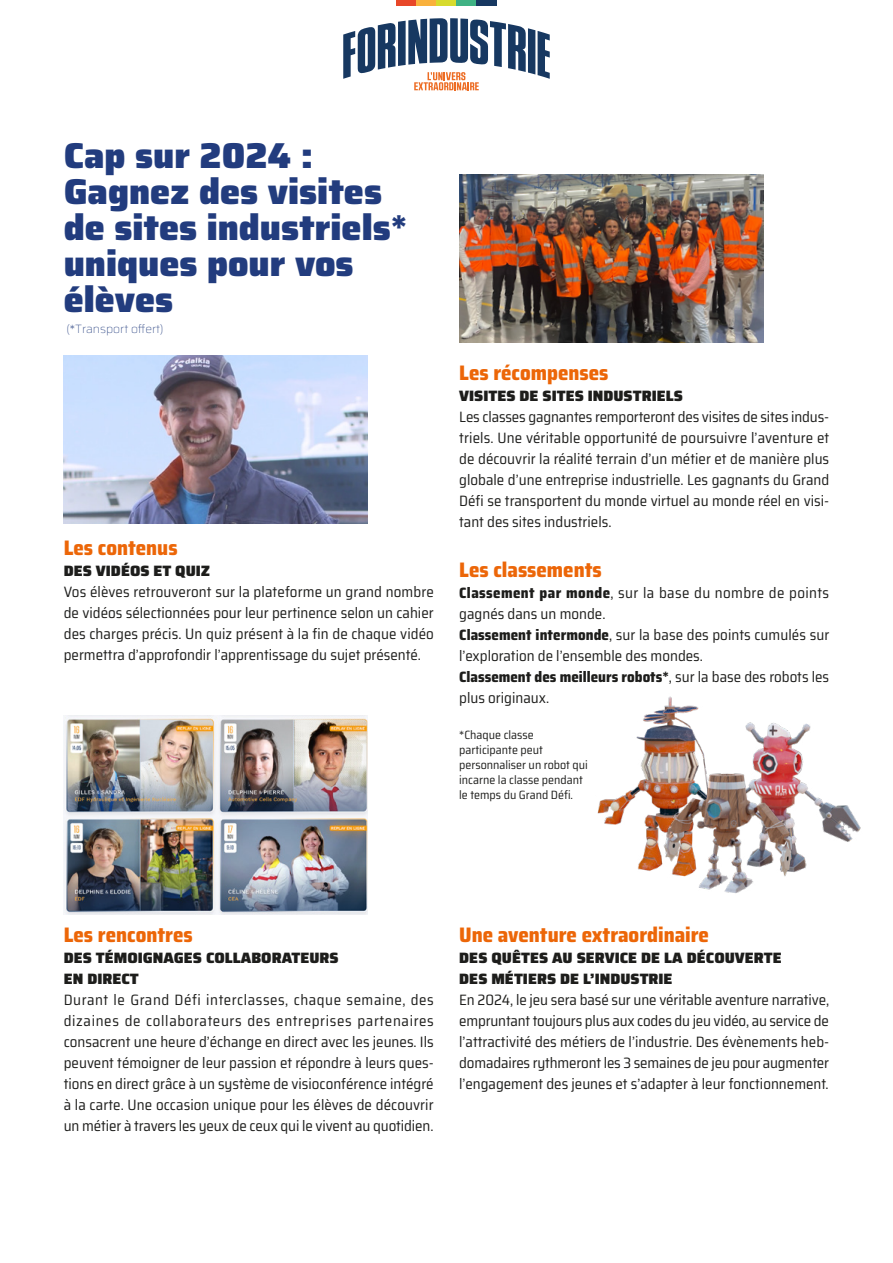
<style>
.page{position:relative;width:893px;height:1263px;background:#fff}
.page>*{position:absolute;margin:0;border:0;box-sizing:border-box;transform-origin:0 0}
.t1{font:900 36px/36px "Saira";color:#223c7e}
.t2{font:800 semi-condensed 21px "Saira";color:#ec6608}
.t3{font:semi-condensed 15px/21px "Saira";color:#1d1d1b;text-align:justify}
.t4{font:900 15px/21px "Saira";color:#1d1d1b}
.t5{font:semi-condensed 12px/15px "Saira";color:#1d1d1b}
.t6{font:100 12px "Saira";color:#223c7e}
.s1{font-weight:800}
</style>
<div class="page">
<svg style="left:343px;top:18px;width:207px;height:72px"></svg>
<div style="left:396px;top:0;width:20px;height:5px;background:#e84729"></div>
<div style="left:416px;top:0;width:20px;height:5px;background:#f9b13c"></div>
<div style="left:436px;top:0;width:21px;height:5px;background:#d7db2d"></div>
<div style="left:457px;top:0;width:20px;height:5px;background:#3fb284"></div>
<div style="left:477px;top:0;width:20px;height:5px;background:#173861"></div>
<img style="left:64px;top:356px;width:304px;height:168px">
<img style="left:459px;top:174px;width:304px;height:168px">
<img style="left:64px;top:716px;width:304px;height:198px">
<img style="left:791px;top:723px;width:70px;height:149px">
<img style="left:597px;top:696px;width:102px;height:175px">
<img style="left:652px;top:714px;width:139px;height:179px">
<h1 class="t1" style="left:64px;top:137px;width:345px">Cap sur 2024 :<br>Gagnez des visites de sites industriels* uniques pour vos élèves</h1>
<p class="t6" style="left:66px;top:319px;width:99px">(*Transport offert)</p>
<h2 class="t2" style="left:64px;top:532px;width:115px">Les contenus</h2>
<p class="t4" style="left:64px;top:560px;width:148px">DES VIDÉOS ET QUIZ</p>
<p class="t3" style="left:64px;top:581px;width:372px">Vos élèves retrouveront sur la plateforme un grand nombre de vidéos sélectionnées pour leur pertinence selon un cahier des charges précis. Un quiz présent à la fin de chaque vidéo permettra d’approfondir l’apprentissage du sujet présenté.</p>
<h2 class="t2" style="left:459px;top:356px;width:151px">Les récompenses</h2>
<p class="t4" style="left:459px;top:384px;width:225px">VISITES DE SITES INDUSTRIELS</p>
<p class="t3" style="left:459px;top:406px;width:372px">Les classes gagnantes remporteront des visites de sites indus&shy;triels. Une véritable opportunité de poursuivre l’aventure et de découvrir la réalité terrain d’un métier et de manière plus globale d’une entreprise industrielle. Les gagnants du Grand Défi se transportent du monde virtuel au monde réel en visi&shy;tant des sites industriels.</p>
<h2 class="t2" style="left:459px;top:553px;width:144px">Les classements</h2>
<p class="t3" style="left:459px;top:582px;width:371px;text-align:left"><span class="s1">Classement par monde</span>, sur la base du nombre de points gagnés dans un monde.<br><span class="s1">Classement intermonde</span>, sur la base des points cumulés sur l’exploration de l’ensemble des mondes.<br><span class="s1">Classement des meilleurs robots*</span>, sur la base des robots les plus originaux.</p>
<p class="t5" style="left:459px;top:727px;width:130px">*Chaque classe participante peut personnaliser un robot qui incarne la classe pendant le temps du Grand Défi.</p>
<h2 class="t2" style="left:64px;top:919px;width:130px">Les rencontres</h2>
<p class="t4" style="left:64px;top:947px;width:276px">DES TÉMOIGNAGES COLLABORATEURS<br>EN DIRECT</p>
<p class="t3" style="left:64px;top:989px;width:372px">Durant le Grand Défi interclasses, chaque semaine, des dizaines de collaborateurs des entreprises partenaires consacrent une heure d’échange en direct avec les jeunes. Ils peuvent témoigner de leur passion et répondre à leurs ques&shy;tions en direct grâce à un système de visioconférence intégré à la carte. Une occasion unique pour les élèves de découvrir un métier à travers les yeux de ceux qui le vivent au quotidien.</p>
<h2 class="t2" style="left:459px;top:919px;width:251px">Une aventure extraordinaire</h2>
<p class="t4" style="left:459px;top:947px;width:324px">DES QUÊTES AU SERVICE DE LA DÉCOUVERTE<br>DES MÉTIERS DE L’INDUSTRIE</p>
<p class="t3" style="left:459px;top:989px;width:371px">En 2024, le jeu sera basé sur une véritable aventure narrative, empruntant toujours plus aux codes du jeu vidéo, au service de l’attractivité des métiers de l’industrie. Des évènements heb&shy;domadaires rythmeront les 3 semaines de jeu pour augmenter l’engagement des jeunes et s’adapter à leur fonctionnement.</p>
</div>
